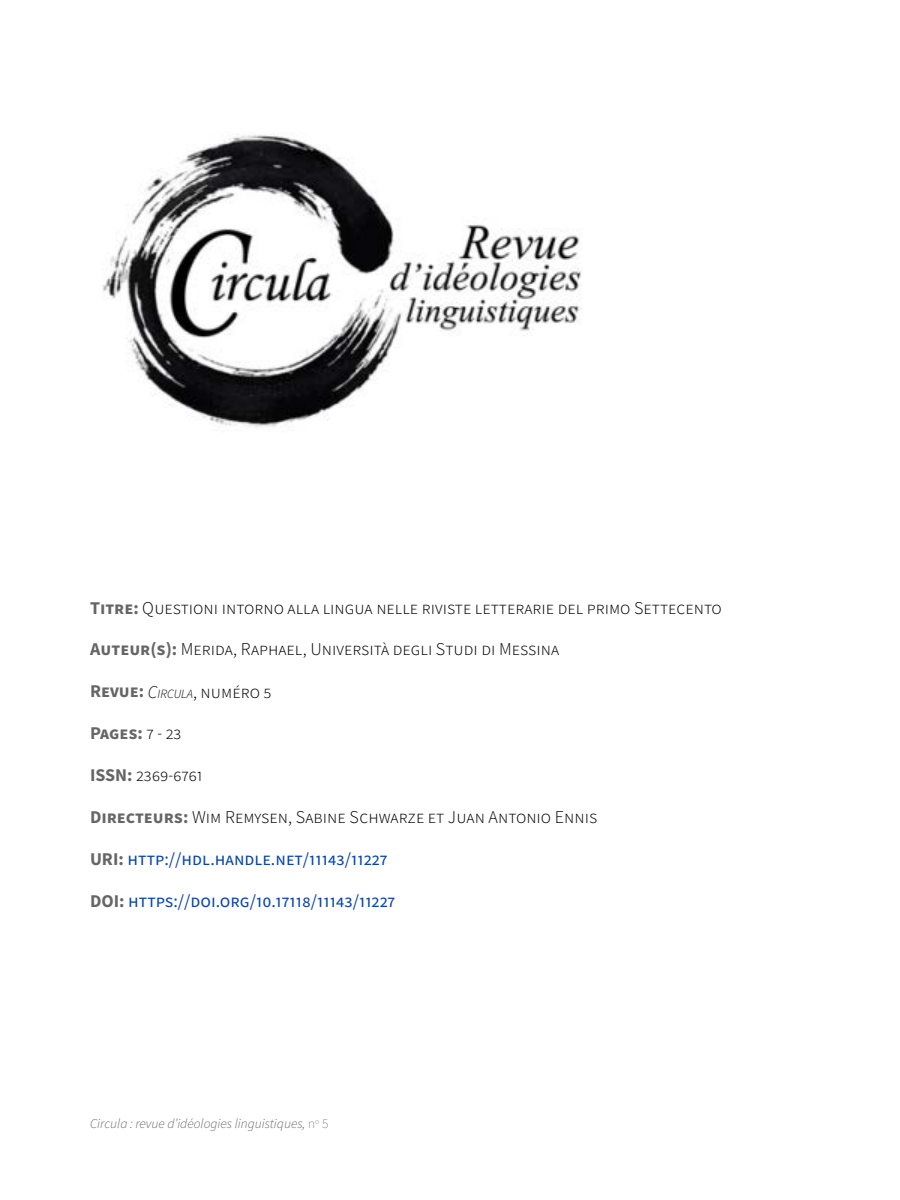
<style>
.page{position:relative;width:900px;height:1200px;background:#fff}
.page>*{position:absolute;margin:0;border:0;box-sizing:border-box;transform-origin:0 0}
.t1{font:300 18px "Source Sans Pro";color:#000}
.t2{font:18px "Source Sans Pro";color:#0645ad}
.t3{font:700 18px "Source Sans Pro";letter-spacing:-.005em;color:#666}
.t4{font:italic 300 13.5px "Source Sans Pro";color:#666}
.s1{font-weight:700;color:#666}
.s2{font-style:italic}
.s3{font-style:italic;font-size:12.6px}
.s4{font-weight:300;color:#000}
.s5{font-weight:200;font-style:normal}
</style>
<div class="page">
<img style="left:103px;top:134px;width:479px;height:294px">
<p class="t1" style="left:90px;top:597px;width:633px"><span class="s1">Titre:</span> Questioni intorno alla lingua nelle riviste letterarie del primo Settecento</p>
<p class="t1" style="left:90px;top:639px;width:471px"><span class="s1">Auteur(s):</span> Merida, Raphael, Università degli Studi di Messina</p>
<p class="t1" style="left:90px;top:681px;width:183px"><span class="s1">Revue:</span> <span class="s2">C</span><span class="s3">IRCULA</span>, numéro 5</p>
<p class="t3" style="left:90px;top:722px;width:93px">Pages: <span class="s4">7 - 23</span></p>
<p class="t1" style="left:90px;top:765px;width:114px"><span class="s1">ISSN:</span> 2369-6761</p>
<p class="t1" style="left:90px;top:807px;width:509px"><span class="s1">Directeurs:</span> Wim Remysen, Sabine Schwarze et Juan Antonio Ennis</p>
<p class="t2" style="left:90px;top:848px;width:299px"><span class="s1">URI:</span> http://hdl.handle.net/11143/11227</p>
<p class="t2" style="left:90px;top:890px;width:307px"><span class="s1">DOI:</span> https://doi.org/10.17118/11143/11227</p>
<p class="t4" style="left:90px;top:1116px;width:240px">Circula : revue d’idéologies linguistiques, <span class="s5">n</span><sup>o</sup> <span class="s5">5</span></p>
</div>
